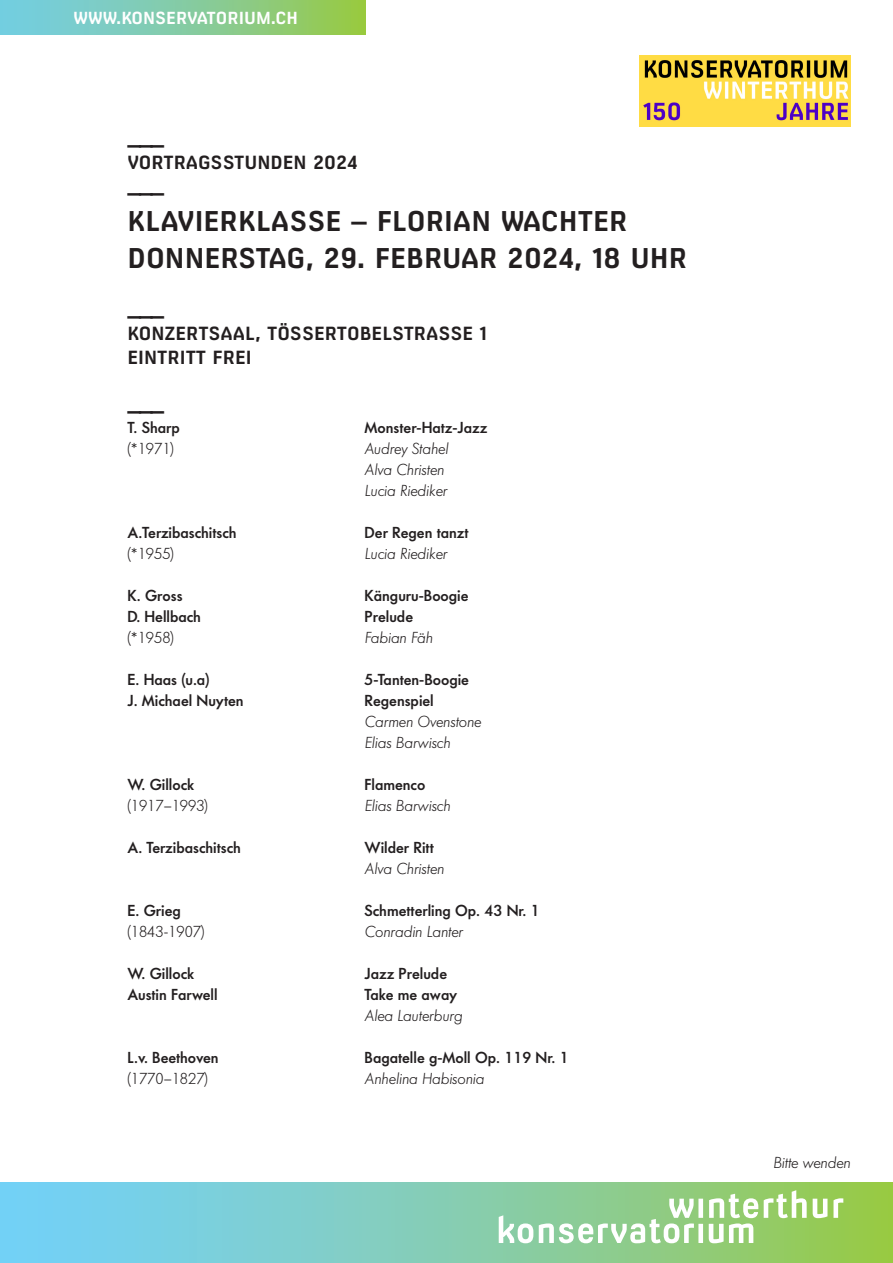
<style>
.page{position:relative;width:893px;height:1263px;background:#fff}
.page>*{position:absolute;margin:0;border:0;box-sizing:border-box;transform-origin:0 0}
.t1{font:700 27px "Milibus Rg";color:#231f20}
.Strich{font:700 22.5px "Milibus Rg";color:#231f20}
.Titel_klein{font:700 18px/24px "Milibus Rg";color:#231f20}
.t2{font:700 16.5px "Milibus Rg";color:#fff}
.Schüler_in{font:500 15.75px "Futura BQ";color:#231f20}
.Schüler_in-2{font:italic 300 15.75px "Futura BQ";color:#231f20}
.Schüler_in-3{font:300 15.75px "Futura BQ";color:#231f20}
</style>
<div class="page">
<img style="left:640px;top:55px;width:210px;height:71px">
<div style="left:0;top:0;width:365px;height:34px;background:linear-gradient(to right,#72ceef,#98c94b)"></div>
<svg style="left:0;top:1182px;width:893px;height:81px;background:#82cdba"></svg>
<svg style="left:499px;top:1190px;width:344px;height:53px"></svg>
<p class="t2" style="left:74px;top:8px;width:226px">WWW.KONSERVATORIUM.CH</p>
<p class="Strich" style="left:128px;top:123px;width:38px">___</p>
<p class="Titel_klein" style="left:128px;top:151px;width:231px">VORTRAGSSTUNDEN 2024</p>
<p class="Strich" style="left:128px;top:171px;width:38px">___</p>
<p class="t1" style="left:128px;top:205px;width:501px">KLAVIERKLASSE – FLORIAN WACHTER</p>
<p class="t1" style="left:128px;top:242px;width:561px">DONNERSTAG, 29. FEBRUAR 2024, 18 UHR</p>
<p class="Strich" style="left:128px;top:294px;width:38px">___</p>
<p class="Titel_klein" style="left:128px;top:322px;width:361px">KONZERTSAAL, TÖSSERTOBELSTRASSE 1<br>EINTRITT FREI</p>
<p class="Strich" style="left:128px;top:389px;width:38px">___</p>
<p class="Schüler_in" style="left:128px;top:417px;width:54px">T. Sharp</p>
<p class="Schüler_in" style="left:365px;top:417px;width:124px">Monster-Hatz-Jazz</p>
<p class="Schüler_in-3" style="left:128px;top:438px;width:48px">(*1971)</p>
<p class="Schüler_in-2" style="left:365px;top:438px;width:85px">Audrey Stahel</p>
<p class="Schüler_in-2" style="left:365px;top:459px;width:81px">Alva Christen</p>
<p class="Schüler_in-2" style="left:365px;top:480px;width:84px">Lucia Riediker</p>
<p class="Schüler_in" style="left:128px;top:522px;width:111px">A.Terzibaschitsch</p>
<p class="Schüler_in" style="left:365px;top:522px;width:105px">Der Regen tanzt</p>
<p class="Schüler_in-3" style="left:128px;top:543px;width:48px">(*1955)</p>
<p class="Schüler_in-2" style="left:365px;top:543px;width:84px">Lucia Riediker</p>
<p class="Schüler_in" style="left:128px;top:585px;width:57px">K. Gross</p>
<p class="Schüler_in" style="left:365px;top:585px;width:105px">Känguru-Boogie</p>
<p class="Schüler_in" style="left:128px;top:606px;width:75px">D. Hellbach</p>
<p class="Schüler_in" style="left:365px;top:606px;width:50px">Prelude</p>
<p class="Schüler_in-3" style="left:128px;top:627px;width:48px">(*1958)</p>
<p class="Schüler_in-2" style="left:365px;top:627px;width:69px">Fabian Fäh</p>
<p class="Schüler_in" style="left:128px;top:669px;width:83px">E. Haas (u.a)</p>
<p class="Schüler_in" style="left:365px;top:669px;width:106px">5-Tanten-Boogie</p>
<p class="Schüler_in" style="left:128px;top:690px;width:118px">J. Michael Nuyten</p>
<p class="Schüler_in" style="left:365px;top:690px;width:71px">Regenspiel</p>
<p class="Schüler_in-2" style="left:365px;top:711px;width:118px">Carmen Ovenstone</p>
<p class="Schüler_in-2" style="left:365px;top:732px;width:87px">Elias Barwisch</p>
<p class="Schüler_in" style="left:128px;top:774px;width:68px">W. Gillock</p>
<p class="Schüler_in" style="left:365px;top:774px;width:62px">Flamenco</p>
<p class="Schüler_in-3" style="left:128px;top:795px;width:82px">(1917–1993)</p>
<p class="Schüler_in-2" style="left:365px;top:795px;width:87px">Elias Barwisch</p>
<p class="Schüler_in" style="left:128px;top:837px;width:115px">A. Terzibaschitsch</p>
<p class="Schüler_in" style="left:365px;top:837px;width:71px">Wilder Ritt</p>
<p class="Schüler_in-2" style="left:365px;top:858px;width:81px">Alva Christen</p>
<p class="Schüler_in" style="left:128px;top:900px;width:55px">E. Grieg</p>
<p class="Schüler_in" style="left:365px;top:900px;width:177px">Schmetterling Op. 43 Nr. 1</p>
<p class="Schüler_in-3" style="left:128px;top:921px;width:78px">(1843-1907)</p>
<p class="Schüler_in-2" style="left:365px;top:921px;width:100px">Conradin Lanter</p>
<p class="Schüler_in" style="left:128px;top:963px;width:68px">W. Gillock</p>
<p class="Schüler_in" style="left:365px;top:963px;width:84px">Jazz Prelude</p>
<p class="Schüler_in" style="left:128px;top:984px;width:92px">Austin Farwell</p>
<p class="Schüler_in" style="left:365px;top:984px;width:94px">Take me away</p>
<p class="Schüler_in-2" style="left:365px;top:1005px;width:99px">Alea Lauterburg</p>
<p class="Schüler_in" style="left:128px;top:1047px;width:93px">L.v. Beethoven</p>
<p class="Schüler_in" style="left:365px;top:1047px;width:206px">Bagatelle g-Moll Op. 119 Nr. 1</p>
<p class="Schüler_in-3" style="left:128px;top:1068px;width:82px">(1770–1827)</p>
<p class="Schüler_in-2" style="left:365px;top:1068px;width:121px">Anhelina Habisonia</p>
<p class="Schüler_in-2" style="left:773px;top:1152px;width:79px">Bitte wenden</p>
</div>
